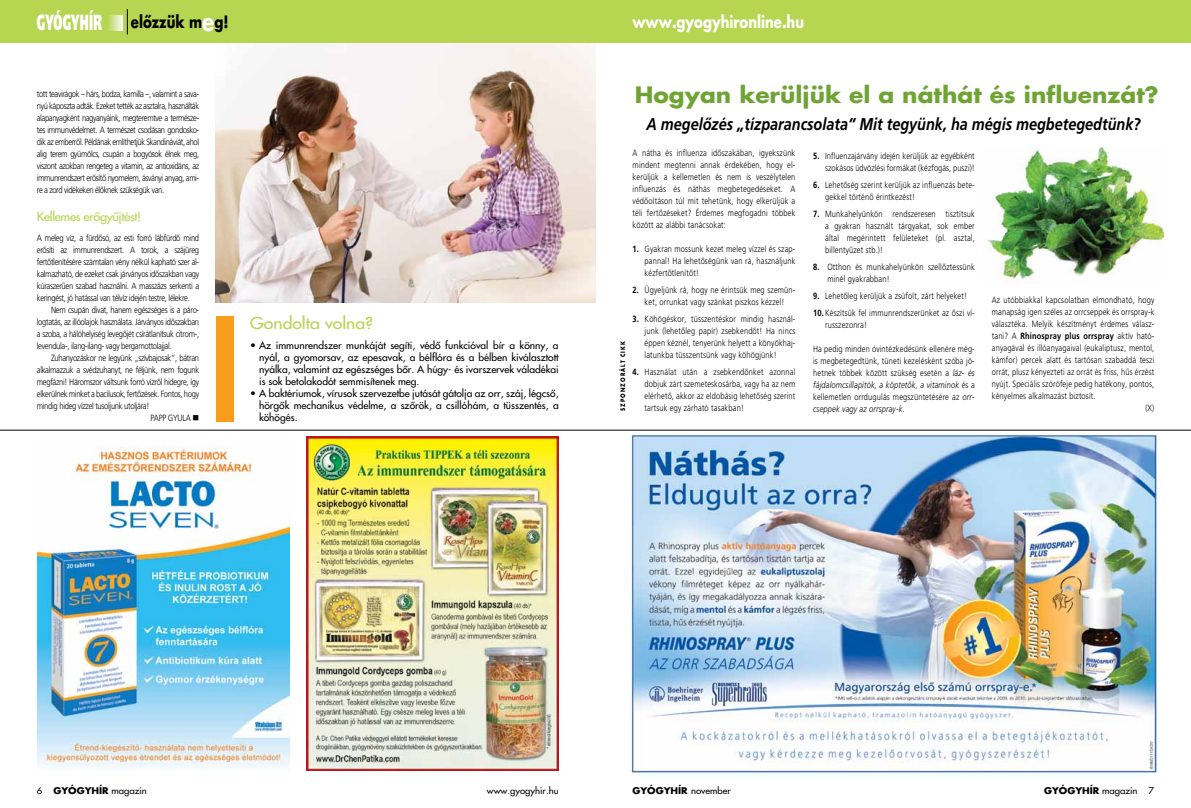
<style>
.page{position:relative;width:1191px;height:808px;background:#fff}
.page>*{position:absolute;margin:0;border:0;box-sizing:border-box;transform-origin:0 0}
.t1{font:700 22px "Futura Hungary";color:#6fa435;scale:1.06 1}
.t2{font:800 22px "Frutiger Alt";letter-spacing:.03em;color:#fff;scale:.5 1}
.t3{font:italic 700 17px "Frutiger Alt";color:#000;scale:.85 1}
.t4{font:16.6px "KB Futura Bold";color:#fff;scale:.8 1}
.t5{font:16.6px "KB Futura Bold";color:#000;scale:.8 1}
.t6{font:300 16px "Futura Hungary";color:#b6d550;scale:1.1 1}
.t7{font:300 12px "Futura Hungary";letter-spacing:-.03em;color:#b6d550;scale:1.06 1}
.t8{font:300 10px/12px "Futura Hungary";color:#000;text-align:justify}
.t9{font:300 9px/12px "Frutiger Alt";letter-spacing:.02em;color:#000;text-align:justify;scale:.83 1}
.t10{font:300 9px/12px "Frutiger Alt";letter-spacing:.02em;color:#000;text-align:justify;scale:.85 1}
.t11{font:300 9px "Frutiger Alt";letter-spacing:-.04em;color:#000;scale:.85 1}
.t12{font:700 9px "Frutiger Alt";letter-spacing:.02em;color:#000;scale:.83 1}
.t13{font:700 9px "Futura Hungary";color:#000;scale:1.06 1}
.t14{font:300 9px "Futura Hungary";color:#000;scale:1.06 1}
.t15{font:italic 300 9px "Frutiger Alt";letter-spacing:.02em;color:#000;scale:.83 1}
.t16{font:700 6px "Futura Hungary";color:#000;scale:.85 1}
.s1{font-size:25px;color:#fff}
.s2{font-weight:700}
.s3{font-style:italic}
.s4{font-weight:300}
</style>
<div class="page">
<img style="left:216px;top:43px;width:379px;height:259px">
<div style="left:0;top:0;width:1191px;height:43px;background:#b6d550"></div>
<div style="left:216px;top:316px;width:17px;height:105px;background:#f99d1e"></div>
<svg style="left:108px;top:15px;width:15px;height:16px"></svg>
<svg style="left:127px;top:9px;width:1px;height:26px"></svg>
<img style="left:38px;top:446px;width:252px;height:324px">
<hr style="left:0;top:430px;width:1191px;height:1px;background:#000">
<img style="left:306px;top:436px;width:252px;height:335px">
<img style="left:630px;top:434px;width:527px;height:342px">
<img style="left:987px;top:147px;width:176px;height:135px">
<h1 class="t2" style="left:37px;top:9px;width:132px">Gyógyhír</h1>
<h3 class="t5" style="left:131px;top:10px;width:124px">elôzzük m<span class="s1">e</span>g!</h3>
<p class="t10" style="left:37px;top:88px;width:192px">tott teavirágok – hárs, bodza, kamilla –, valamint a sava&shy;nyú káposzta adták. Ezeket tették az asztalra, használták alapanyagként nagyanyáink, megteremtve a természe&shy;tes immunvédelmet. A természet csodásan gondosko&shy;dik az emberrôl. Példának említhetjük Skandináviát, ahol alig terem gyümölcs, csupán a bogyósok élnek meg, viszont azokban rengeteg a vitamin, az antioxidáns, az immunrendszert erôsítô nyomelem, ásványi anyag, ami&shy;re a zord vidékeken élôknek szükségük van.</p>
<h3 class="t7" style="left:37px;top:209px;width:100px">Kellemes erôgyûjtést!</h3>
<p class="t10" style="left:37px;top:232px;width:192px">A meleg víz, a fürdôsó, az esti forró lábfürdô mind erôsíti az immunrendszert. A torok, a szájüreg fertôtlenítésére számtalan vény nélkül kapható szer al&shy;kalmazható, de ezeket csak járványos idôszakban vagy kúraszerûen szabad használni. A masszázs serkenti a keringést, jó hatással van télvíz idején testre, lélekre.</p>
<p class="t10" style="left:37px;top:304px;width:192px;text-indent:14px">Nem csupán divat, hanem egészséges is a páro&shy;logtatás, az illóolajok használata. Járványos idôszakban a szoba, a hálóhelyiség levegôjét csírátlanítsuk citrom-, levendula-, ilang-ilang- vagy bergamottolajjal.</p>
<p class="t11" style="left:51px;top:353px;width:176px">Zuhanyozáskor ne legyünk „szívbajosak”, bátran</p>
<p class="t11" style="left:37px;top:365px;width:192px">alkalmazzuk a svédzuhanyt, ne féljünk, nem fogunk</p>
<p class="t11" style="left:37px;top:377px;width:192px">megfázni! Háromszor váltsunk forró vízrôl hidegre, így</p>
<p class="t11" style="left:37px;top:389px;width:192px">elkerülnek minket a bacilusok, fertôzések. Fontos, hogy</p>
<p class="t11" style="left:37px;top:401px;width:134px">mindig hideg vízzel tusoljunk utoljára!</p>
<p class="t10" style="left:150px;top:412px;width:59px">Papp Gyula ■</p>
<h3 class="t6" style="left:250px;top:312px;width:113px">Gondolta volna?</h3>
<p class="t8" style="left:259px;top:339px;width:301px;text-indent:-9px">• Az immunrendszer munkáját segíti, védô funkcióval bír a könny, a nyál, a gyomorsav, az epesavak, a bélflóra és a bélben kiválasztott nyálka, valamint az egészséges bôr. A húgy- és ivarszervek váladékai is sok betolakodót semmisítenek meg.</p>
<p class="t8" style="left:259px;top:387px;width:301px;text-indent:-9px">• A baktériumok, vírusok szervezetbe jutását gátolja az orr, száj, légcsô, hörgôk mechanikus védelme, a szôrök, a csillóhám, a tüsszentés, a köhögés.</p>
<h3 class="t4" style="left:632px;top:11px;width:216px">www.gyogyhironline.hu</h3>
<h1 class="t1" style="left:635px;top:79px;width:496px">Hogyan kerüljük el a náthát és influenzát?</h1>
<h2 class="t3" style="left:646px;top:114px;width:583px">A megelôzés „tízparancsolata” Mit tegyünk, ha mégis megbetegedtünk?</h2>
<p class="t9" style="left:632px;top:147px;width:198px">A nátha és influenza idôszakában, igyekszünk mindent megtenni annak érdekében, hogy el&shy;kerüljük a kellemetlen és nem is veszélytelen influenzás és náthás megbetegedéseket. A védôoltáson túl mit tehetünk, hogy elkerüljük a téli fertôzéseket? Érdemes megfogadni többek között az alábbi tanácsokat:</p>
<p class="t9" style="left:644px;top:243px;width:183px;text-indent:-12px"><span class="s2">1.</span> Gyakran mossunk kezet meleg vízzel és szap&shy;pannal! Ha lehetôségünk van rá, használjunk kézfertôtlenítôt!</p>
<p class="t9" style="left:632px;top:284px;width:198px;text-align:center"><span class="s2">2.</span> Ügyeljünk rá, hogy ne érintsük meg szemün&shy;ket, orrunkat vagy szánkat piszkos kézzel!</p>
<p class="t9" style="left:644px;top:313px;width:183px;text-indent:-12px"><span class="s2">3.</span> Köhögéskor, tüsszentéskor mindig használ&shy;junk (lehetôleg papír) zsebkendôt! Ha nincs éppen kéznél, tenyerünk helyett a könyökhaj&shy;latunkba tüsszentsünk vagy köhögjünk!</p>
<p class="t9" style="left:644px;top:366px;width:183px;text-indent:-12px"><span class="s2">4.</span> Használat után a zsebkendônket azonnal dobjuk zárt szemeteskosárba, vagy ha az nem elérhetô, akkor az eldobásig lehetôség szerint tartsuk egy zárható tasakban!</p>
<p class="t16" style="left:619px;top:411px;width:84px;rotate:-90deg">szponzorÁlt cikk</p>
<p class="t9" style="left:813px;top:150px;width:196px;text-align:right"><span class="s2">5.</span> Influenzajárvány idején kerüljük az egyébként szokásos üdvözlési formákat (kézfogás, puszi)!</p>
<p class="t9" style="left:825px;top:179px;width:182px;text-indent:-12px"><span class="s2">6.</span> Lehetôség szerint kerüljük az influenzás bete&shy;gekkel történô érintkezést!</p>
<p class="t9" style="left:825px;top:208px;width:182px;text-indent:-12px"><span class="s2">7.</span> Munkahelyünkön rendszeresen tisztítsuk a gyakran használt tárgyakat, sok ember által megérintett felületeket (pl. asztal, billentyûzet stb.)!</p>
<p class="t9" style="left:827px;top:261px;width:179px;text-indent:-14px"><span class="s2">8.</span> Otthon és munkahelyünkön szellôztessünk minél gyakrabban!</p>
<p class="t9" style="left:813px;top:290px;width:187px"><span class="s2">9.</span> Lehetôleg kerüljük a zsúfolt, zárt helyeket!</p>
<p class="t9" style="left:825px;top:307px;width:182px;text-indent:-12px"><span class="s2">10.</span> Készítsük fel immunrendszerünket az ôszi ví&shy;russzezonra!</p>
<p class="t9" style="left:813px;top:343px;width:196px">Ha pedig minden óvintézkedésünk ellenére még&shy;is megbetegedtünk, tüneti kezelésként szóba jö&shy;hetnek többek között szükség esetén a <span class="s3">láz- és fájdalomcsillapítók, a köptetôk, a vitaminok</span> és a kellemetlen orrdugulás megszüntetésére az <span class="s3">orr-</span></p>
<p class="t15" style="left:813px;top:404px;width:112px">cseppek vagy az orrspray-k.</p>
<p class="t9" style="left:991px;top:293px;width:197px">Az utóbbiakkal kapcsolatban elmondható, hogy</p>
<p class="t9" style="left:991px;top:305px;width:197px">manapság igen széles az orrcseppek és orrspray-k</p>
<p class="t9" style="left:991px;top:317px;width:197px">választéka. Melyik készítményt érdemes válasz-</p>
<p class="t12" style="left:991px;top:330px;width:197px"><span class="s4">tani? A</span> Rhinospray plus orrspray <span class="s4">aktív ható-</span></p>
<p class="t9" style="left:991px;top:341px;width:197px">anyagával és illóanyagaival (eukaliptusz, mentol,</p>
<p class="t9" style="left:991px;top:353px;width:197px">kámfor) percek alatt és tartósan szabaddá teszi</p>
<p class="t9" style="left:991px;top:365px;width:197px">orrát, plusz kényezteti az orrát és friss, hûs érzést</p>
<p class="t9" style="left:991px;top:377px;width:197px">nyújt. Speciális szórófeje pedig hatékony, pontos,</p>
<p class="t9" style="left:991px;top:389px;width:126px">kényelmes alkalmazást biztosít.</p>
<p class="t9" style="left:1145px;top:401px;width:12px">(X)</p>
<p class="t14" style="left:37px;top:785px;width:105px">6 <span class="s2">Gyógyhír</span> magazin</p>
<p class="t14" style="left:487px;top:785px;width:69px">www.gyogyhir.hu</p>
<p class="t13" style="left:632px;top:784px;width:94px">Gyógyhír <span class="s4">november</span></p>
<p class="t13" style="left:1044px;top:784px;width:105px">Gyógyhír <span class="s4">magazin 7</span></p>
</div>
